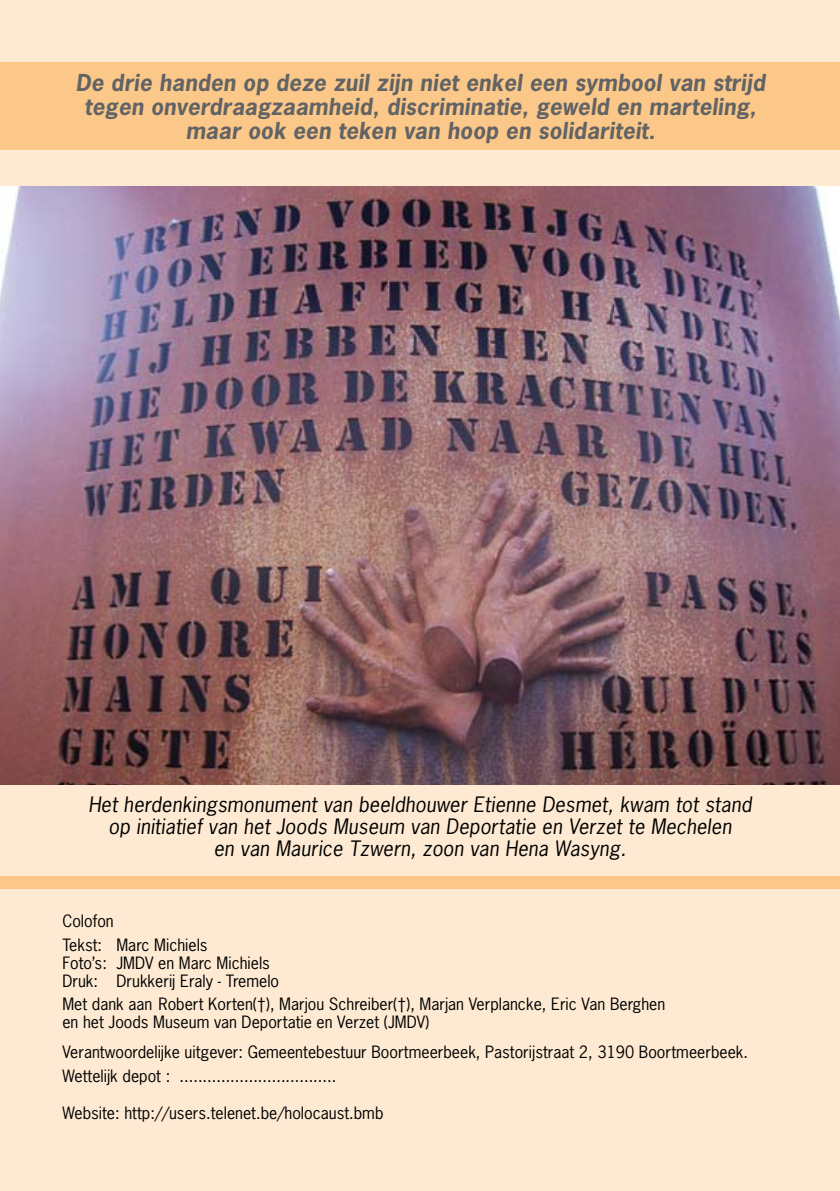
<style>
.page{position:relative;width:840px;height:1191px;background:#fff}
.page>*{position:absolute;margin:0;border:0;box-sizing:border-box;transform-origin:0 0}
.t1{font:italic 700 22px/24px "News Gothic Std";letter-spacing:.01em;color:#626364;text-align:center}
.t2{font:italic 20px/22px "News Gothic Std";letter-spacing:.01em;color:#000;text-align:center}
.t3{font:16px/23.6px "News Gothic Std";color:#000}
</style>
<div class="page">
<div style="left:0;top:0;width:839px;height:1191px;background:#feead2"></div>
<img style="left:0;top:186px;width:839px;height:599px">
<div style="left:0;top:62px;width:839px;height:87px;background:#fbc88a"></div>
<div style="left:0;top:876px;width:839px;height:12px;background:#fbc88a"></div>
<h1 class="t1" style="left:76px;top:71px;width:690px">De drie handen op deze zuil zijn niet enkel een symbool van strijd tegen onverdraagzaamheid, discriminatie, geweld en marteling, maar ook een teken van hoop en solidariteit.</h1>
<p class="t2" style="left:88px;top:794px;width:664px">Het herdenkingsmonument van beeldhouwer Etienne Desmet, kwam tot stand op initiatief van het Joods Museum van Deportatie en Verzet te Mechelen<br>en van Maurice Tzwern, zoon van Hena Wasyng.</p>
<p class="t3" style="left:62px;top:909px;width:147px">Colofon<br>Tekst: Marc Michiels</p>
<p class="t3" style="left:62px;top:953px;width:218px;line-height:18px">Foto’s: JMDV en Marc Michiels<br>Druk: Drukkerij Eraly - Tremelo</p>
<p class="t3" style="left:62px;top:995px;width:604px;line-height:18px">Met dank aan Robert Korten(†), Marjou Schreiber(†), Marjan Verplancke, Eric Van Berghen en het Joods Museum van Deportatie en Verzet (JMDV)</p>
<p class="t3" style="left:62px;top:1039px;width:686px">Verantwoordelijke uitgever: Gemeentebestuur Boortmeerbeek, Pastorijstraat 2, 3190 Boortmeerbeek.<br>Wettelijk depot : ..................................</p>
<p class="t3" style="left:62px;top:1101px;width:322px">Website: http://users.telenet.be/holocaust.bmb</p>
</div>
